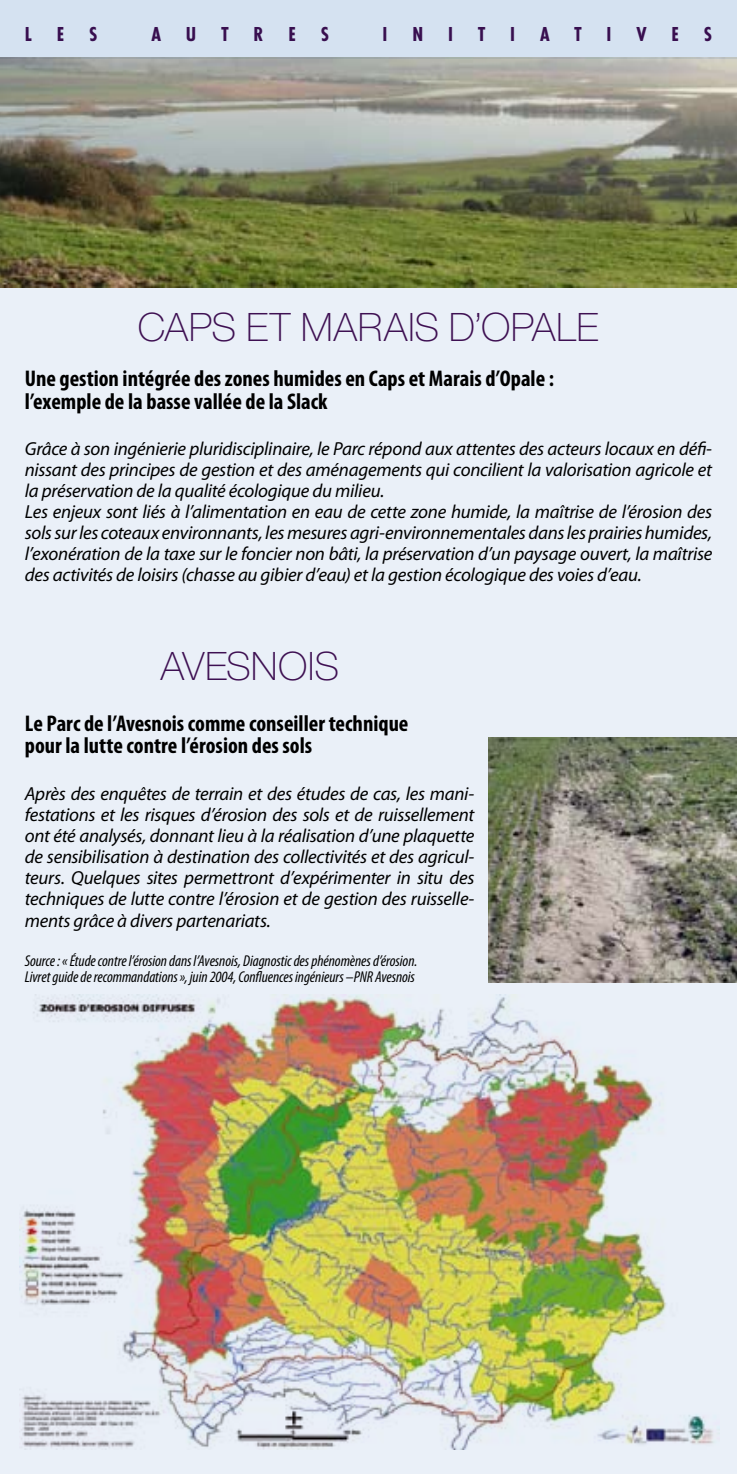
<style>
.page{position:relative;width:737px;height:1474px;background:#fff}
.page>*{position:absolute;margin:0;border:0;box-sizing:border-box;transform-origin:0 0}
.t1{font:300 42px "Nimbus Sans Novus T";letter-spacing:-.03em;color:#3e1052}
.t2{font:700 condensed 22.75px/22.8px "Myriad Pro";color:#000}
.t3{font:700 condensed 21px "Futura T";letter-spacing:1.19em;color:#3e1052}
.t4{font:italic 18.9px/21px "Myriad Pro";letter-spacing:-.015em;color:#000;text-align:justify}
.t5{font:italic condensed 15.75px/15.8px "Myriad Pro";letter-spacing:-.005em;color:#000}
</style>
<div class="page">
<div style="left:0;top:0;width:737px;height:1473px;background:#eaf0f8"></div>
<img style="left:0;top:58px;width:737px;height:230px">
<img style="left:20px;top:994px;width:694px;height:455px">
<img style="left:488px;top:737px;width:249px;height:245px">
<div style="left:0;top:0;width:737px;height:58px;background:#d5e2f1"></div>
<div style="left:637px;top:993px;width:89px;height:33px;background:#eaf0f8"></div>
<p class="t3" style="left:25px;top:22px;width:74px">LES</p>
<p class="t3" style="left:151px;top:22px;width:179px">AUTRES</p>
<p class="t3" style="left:382px;top:22px;width:331px">INITIATIVES</p>
<h1 class="t1" style="left:137px;top:302px;width:464px">CAPS ET MARAIS D’OPALE</h1>
<p class="t2" style="left:25px;top:366px;width:531px">Une gestion intégrée des zones humides en Caps et Marais d’Opale : l’exemple de la basse vallée de la Slack</p>
<p class="t4" style="left:25px;top:438px;width:689px;text-align:left">Grâce à son ingénierie pluridisciplinaire, le Parc répond aux attentes des acteurs locaux en défi&shy;nissant des principes de gestion et des aménagements qui concilient la valorisation agricole et la préservation de la qualité écologique du milieu.<br>Les enjeux sont liés à l’alimentation en eau de cette zone humide, la maîtrise de l’érosion des sols sur les coteaux environnants, les mesures agri-environnementales dans les prairies humides, l’exonération de la taxe sur le foncier non bâti, la préservation d’un paysage ouvert, la maîtrise des activités de loisirs (chasse au gibier d’eau) et la gestion écologique des voies d’eau.</p>
<h1 class="t1" style="left:160px;top:642px;width:181px">AVESNOIS</h1>
<p class="t2" style="left:25px;top:711px;width:385px">Le Parc de l’Avesnois comme conseiller technique pour la lutte contre l’érosion des sols</p>
<p class="t4" style="left:25px;top:782px;width:451px">Après des enquêtes de terrain et des études de cas, les mani&shy;festations et les risques d’érosion des sols et de ruissellement ont été analysés, donnant lieu à la réalisation d’une plaquette de sensibilisation à destination des collectivités et des agricul&shy;teurs. Quelques sites permettront d’expérimenter in situ des techniques de lutte contre l’érosion et de gestion des ruisselle-</p>
<p class="t4" style="left:25px;top:910px;width:248px">ments grâce à divers partenariats.</p>
<p class="t5" style="left:25px;top:952px;width:394px">Source: «Étude contre l’érosion dans l’Avesnois, Diagnostic des phénomènes d’érosion.<br>Livret guide de recommandations», juin 2004, Confluences ingénieurs –PNR Avesnois</p>
</div>
